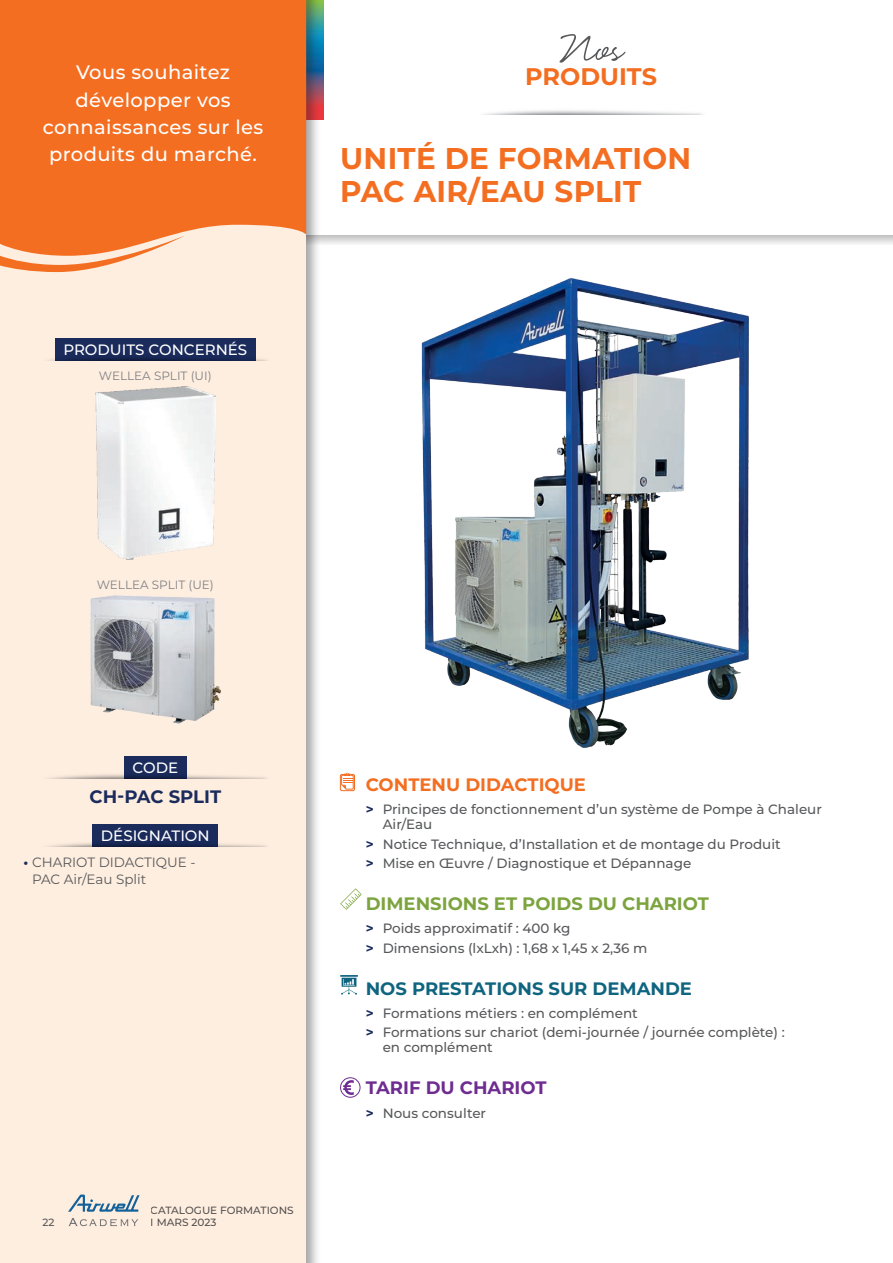
<style>
.page{position:relative;width:893px;height:1263px;background:#fff}
.page>*{position:absolute;margin:0;border:0;box-sizing:border-box;transform-origin:0 0}
.t1{font:69px "Eye Catching";color:#57585a}
.t2{font:700 30px/33px "Montserrat";letter-spacing:.01em;color:#f36e21}
.t3{font:700 24px "Montserrat";color:#f36e21}
.t4{font:500 19.5px/27px "Montserrat";letter-spacing:.02em;color:#fff;text-align:center}
.t5{font:700 18px "Montserrat";color:#7ca43e}
.t6{font:700 18px "Montserrat";color:#0f647f}
.t7{font:700 18px "Montserrat";color:#f36e21}
.t8{font:700 18px "Montserrat";color:#6e2c91}
.t9{font:700 18px "Montserrat";color:#1a2b5c}
.t10{font:500 15px "Montserrat";color:#fff}
.t11{font:500 13.5px/19.2px "Montserrat";color:#57585a}
.t12{font:13.5px/16.5px "Montserrat";color:#57585a}
.t13{font:12px "Montserrat";color:#808285}
.t14{font:500 10.5px "Montserrat";color:#57585a}
.s1{font-weight:700;color:#1a2b5c}
</style>
<div class="page">
<svg style="left:321px;top:0;width:2px;height:119px"></svg>
<div style="left:0;top:0;width:321px;height:1263px;background:#231f20;opacity:.4"></div>
<div style="left:0;top:0;width:306px;height:1263px;background:#feeee0"></div>
<svg style="left:0;top:0;width:306px;height:272px;background:#f47b35"></svg>
<div style="left:55px;top:338px;width:201px;height:23px;background:#1a2b5c"></div>
<div style="left:124px;top:756px;width:63px;height:22px;background:#1a2b5c"></div>
<div style="left:92px;top:824px;width:126px;height:23px;background:#1a2b5c"></div>
<img style="left:95px;top:386px;width:120px;height:174px">
<img style="left:91px;top:596px;width:129px;height:127px">
<img style="left:52px;top:774px;width:213px;height:4px">
<img style="left:48px;top:843px;width:219px;height:4px">
<svg style="left:340px;top:773px;width:15px;height:18px"></svg>
<svg style="left:340px;top:888px;width:22px;height:22px"></svg>
<svg style="left:340px;top:975px;width:18px;height:20px"></svg>
<svg style="left:343px;top:1080px;width:11px;height:15px"></svg>
<div style="left:340px;top:1077px;width:20px;height:20px;border:1px solid #6e2c91;border-radius:50%"></div>
<img style="left:421px;top:277px;width:328px;height:471px">
<div style="left:306px;top:235px;width:587px;height:20px;background:linear-gradient(to bottom,#d2d1d1,#fff)"></div>
<svg style="left:68px;top:1194px;width:72px;height:18px"></svg>
<svg style="left:68px;top:1218px;width:70px;height:8px"></svg>
<h1 class="t1" style="left:559px;top:21px;width:65px">Nos</h1>
<h3 class="t4" style="left:76px;top:58px;width:155px">Vous souhaitez</h3>
<h3 class="t3" style="left:525px;top:59px;width:133px">PRODUITS</h3>
<h3 class="t4" style="left:43px;top:85px;width:222px">développer vos connaissances sur les produits du marché.</h3>
<h2 class="t2" style="left:340px;top:140px;width:353px">UNITÉ DE FORMATION<br>PAC AIR/EAU SPLIT</h2>
<p class="t10" style="left:63px;top:339px;width:185px">PRODUITS CONCERNÉS</p>
<p class="t13" style="left:99px;top:367px;width:114px">WELLEA SPLIT (UI)</p>
<p class="t13" style="left:97px;top:576px;width:119px">WELLEA SPLIT (UE)</p>
<p class="t10" style="left:132px;top:757px;width:47px">CODE</p>
<h3 class="t9" style="left:89px;top:784px;width:133px">CH-PAC SPLIT</h3>
<p class="t10" style="left:101px;top:825px;width:110px">DÉSIGNATION</p>
<p class="t12" style="left:32px;top:854px;width:165px;text-indent:-9px"><span class="s1">•</span> CHARIOT DIDACTIQUE -<br>PAC Air/Eau Split</p>
<p class="t14" style="left:151px;top:1203px;width:145px">CATALOGUE FORMATIONS</p>
<p class="t14" style="left:43px;top:1215px;width:14px">22</p>
<p class="t14" style="left:151px;top:1215px;width:15px">I mars</p>
<p class="t14" style="left:192px;top:1215px;width:27px">2023</p>
<h3 class="t7" style="left:366px;top:771px;width:222px">CONTENU DIDACTIQUE</h3>
<p class="t11" style="left:383px;top:801px;width:441px;line-height:15px;text-indent:-17px"><span class="s1">&gt;</span> Principes de fonctionnement d’un système de Pompe à Chaleur<br>Air/Eau</p>
<p class="t11" style="left:366px;top:834px;width:417px"><span class="s1">&gt;</span> Notice Technique, d’Installation et de montage du Produit <span class="s1">&gt;</span> Mise en Œuvre / Diagnostique et Dépannage</p>
<h3 class="t5" style="left:366px;top:890px;width:345px">DIMENSIONS ET POIDS DU CHARIOT</h3>
<p class="t11" style="left:366px;top:918px;width:283px"><span class="s1">&gt;</span> Poids approximatif : 400 kg<br><span class="s1">&gt;</span> Dimensions (lxLxh) : 1,68 x 1,45 x 2,36 m</p>
<h3 class="t6" style="left:366px;top:975px;width:328px">NOS PRESTATIONS SUR DEMANDE</h3>
<p class="t11" style="left:366px;top:1003px;width:421px"><span class="s1">&gt;</span> Formations métiers : en complément<br><span class="s1">&gt;</span> Formations sur chariot (demi-journée / journée complète) :</p>
<p class="t11" style="left:383px;top:1037px;width:112px">en complément</p>
<h3 class="t8" style="left:366px;top:1075px;width:182px">TARIF DU CHARIOT</h3>
<p class="t11" style="left:366px;top:1103px;width:122px"><span class="s1">&gt;</span> Nous consulter</p>
</div>
